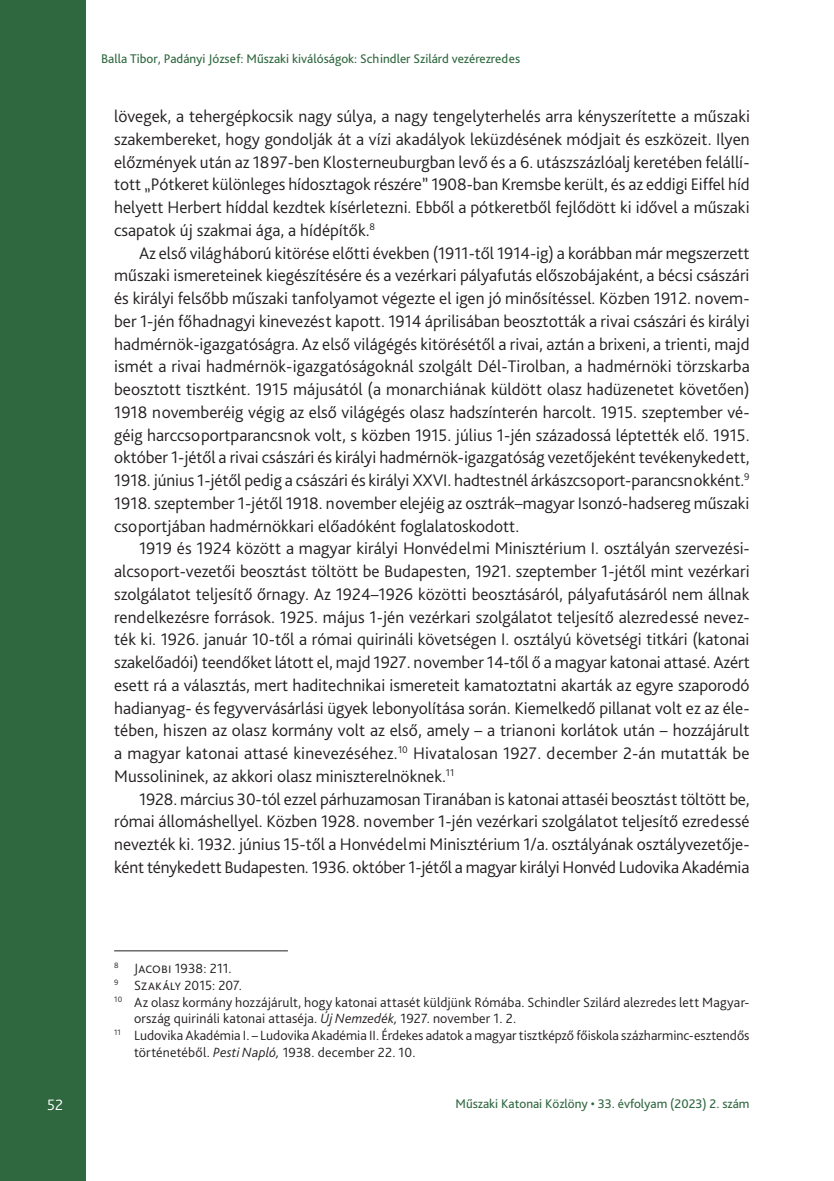
<style>
.page{position:relative;width:834px;height:1181px;background:#fff}
.page>*{position:absolute;margin:0;border:0;box-sizing:border-box;transform-origin:0 0}
.Szöveg{font:300 17.5px/22.8px "Bliss Pro";color:#231f20;text-align:justify}
.Szöveg_1st{font:300 17.5px/22.8px "Bliss Pro";color:#231f20;text-align:justify}
.t1{font:300 15.75px "Bliss Pro";color:#fff}
.Lábjegyzet{font:300 14px/16.8px "Bliss Pro";letter-spacing:.01em;color:#231f20}
.t2{font:13.12px "Bliss Pro";color:#2f673f}
.s1{font-style:italic}
</style>
<div class="page">
<div style="left:0;top:0;width:85px;height:1181px;background:#2f673f"></div>
<hr style="left:114px;top:950px;width:174px;height:1px;background:#231f20">
<p class="t2" style="left:101px;top:50px;width:420px">Balla Tibor, Padányi József: Műszaki kiválóságok: Schindler Szilárd vezérezredes</p>
<p class="Szöveg_1st" style="left:114px;top:104px;width:637px">lövegek, a tehergépkocsik nagy súlya, a nagy tengelyterhelés arra kényszerítette a műszaki szakembereket, hogy gondolják át a vízi akadályok leküzdésének módjait és eszközeit. Ilyen előzmények után az 1897-ben Klosterneuburgban levő és a -6. utászszázlóalj keretében felállí&shy;tott „Pótkeret különleges hídosztagok részére” 1908-ban Kremsbe került, és az eddigi Eiffel híd helyett Herbert híddal kezdtek kísérletezni. Ebből a pótkeretből fejlődött ki idővel a műszaki csapatok új szakmai ága, a hídépítők.<sup>8</sup></p>
<p class="Szöveg" style="left:114px;top:241px;width:637px;text-indent:25px">Az első világháború kitörése előtti években (1911-től 1914-ig) a korábban már megszerzett műszaki ismereteinek kiegészítésére és a vezérkari pályafutás előszobájaként, a bécsi császári és királyi felsőbb műszaki tanfolyamot végezte el igen jó minősítéssel. Közben 1912. novem&shy;ber 1-jén főhadnagyi kinevezést kapott. 1914 áprilisában beosztották a rivai császári és királyi hadmérnök-igazgatóságra. Az első világégés kitörésétől a rivai, aztán a brixeni, a trienti, majd ismét a rivai hadmérnök-igazgatóságoknál szolgált Dél-Tirolban, a hadmérnöki törzskarba beosztott tisztként. 1915 májusától (a monarchiának küldött olasz hadüzenetet követően)<br>1918 novemberéig végig az első világégés olasz hadszínterén harcolt. 1915. szeptember vé&shy;géig harccsoportparancsnok volt, s közben 1915. július 1-jén századossá léptették elő. 1915. október 1-jétől a rivai császári és királyi hadmérnök-igazgatóság vezetőjeként tevékenykedett, 1918. június 1-jétől pedig a császári és királyi XXVI. hadtestnél árkászcsoport-parancsnokként.<sup>9<br></sup>1918. szeptember 1-jétől 1918. november elejéig az osztrák–magyar Isonzó-hadsereg műszaki csoportjában hadmérnökkari előadóként foglalatoskodott.</p>
<p class="Szöveg" style="left:114px;top:537px;width:637px;text-indent:25px">1919 és 1924 között a magyar királyi Honvédelmi Minisztérium I. osztályán szervezési&shy;alcsoport-vezetői beosztást töltött be Budapesten, 1921. szeptember 1-jétől mint vezérkari szolgálatot teljesítő őrnagy. Az -1924–1926 közötti beosztásáról, pályafutásáról nem állnak rendelkezésre források. 1925. május 1-jén vezérkari szolgálatot teljesítő alezredessé nevez&shy;ték ki. 1926. január 10-től a római quirináli követségen I. osztályú követségi titkári (katonai szakelőadói) teendőket látott el, majd 1927. november 14-től ő a magyar katonai attasé. Azért esett rá a választás, mert haditechnikai ismereteit kamatoztatni akarták az egyre szaporodó hadianyag- és fegyvervásárlási ügyek lebonyolítása során. Kiemelkedő pillanat volt ez az éle&shy;tében, hiszen az olasz kormány volt az első, amely – a trianoni korlátok után – hozzájárult a magyar katonai attasé kinevezéséhez.<sup>10</sup> Hivatalosan 1927. december 2-án mutatták be Mussolininek, az akkori olasz miniszterelnöknek.<sup>11</sup></p>
<p class="Szöveg" style="left:114px;top:787px;width:637px;text-indent:25px">1928. március 30-tól ezzel párhuzamosan Tiranában is katonai attaséi beosztást töltött be, római állomáshellyel. Közben 1928. november 1-jén vezérkari szolgálatot teljesítő ezredessé nevezték ki. 1932. június 15-től a Honvédelmi Minisztérium 1/a. osztályának osztályvezetője&shy;ként ténykedett Budapesten. 1936. október 1-jétől a magyar királyi Honvéd Ludovika Akadémia</p>
<p class="Lábjegyzet" style="left:114px;top:959px;width:119px"><sup>8</sup> Jacobi 1938: 211.</p>
<p class="Lábjegyzet" style="left:114px;top:976px;width:129px"><sup>9</sup> Szakály 2015: 207.</p>
<p class="Lábjegyzet" style="left:134px;top:993px;width:617px;text-indent:-20px"><sup>10</sup> Az olasz kormány hozzájárult, hogy katonai attasét küldjünk Rómába. Schindler Szilárd alezredes lett Magyar&shy;ország quirináli katonai attaséja. <span class="s1">Új Nemzedék,</span> 1927. november 1. 2.</p>
<p class="Lábjegyzet" style="left:134px;top:1026px;width:617px;text-indent:-20px"><sup>11</sup> Ludovika Akadémia I. – Ludovika Akadémia II. Érdekes adatok a magyar tisztképző főiskola százharminc-esztendős történetéből. <span class="s1">Pesti Napló,</span> 1938. december 22. 10.</p>
<p class="t1" style="left:47px;top:1095px;width:17px">52</p>
<p class="t2" style="left:455px;top:1095px;width:295px">Műszaki Katonai Közlöny • 33. évfolyam (2023) 2. szám</p>
</div>
